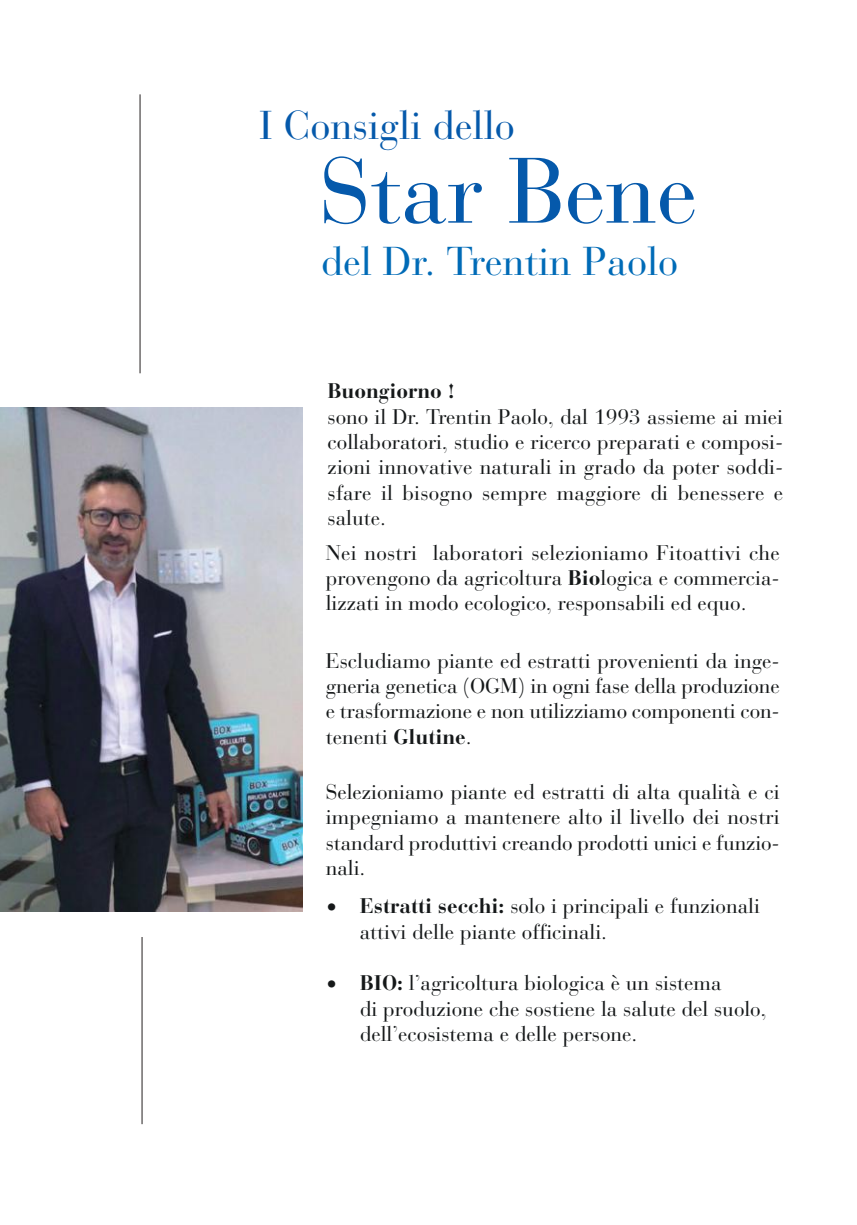
<style>
.page{position:relative;width:857px;height:1225px;background:#fff}
.page>*{position:absolute;margin:0;border:0;box-sizing:border-box;transform-origin:0 0}
.t1{font:92px "Bauer Bodoni";color:#0559ab}
.t2{font:40px "Bauer Bodoni";color:#006bb7}
.t3{font:40px "Bauer Bodoni";color:#0559ab}
.t4{font:21px/25.4px "Bauer Bodoni";color:#151819;text-align:justify}
.t5{font:700 21px "Bauer Bodoni";color:#151819}
.s1{font-weight:700}
.s2{font-family:"Lucida Grande"}
</style>
<div class="page">
<hr style="left:139px;top:94px;width:1px;height:279px;background:#241f1f">
<hr style="left:141px;top:937px;width:1px;height:187px;background:#241f1f">
<img style="left:0;top:407px;width:302px;height:505px">
<h2 class="t3" style="left:259px;top:109px;width:257px">I Consigli dello</h2>
<h1 class="t1" style="left:319px;top:155px;width:379px">Star Bene</h1>
<h2 class="t2" style="left:320px;top:246px;width:358px">del Dr. Trentin Paolo</h2>
<p class="t5" style="left:327px;top:383px;width:129px">Buongiorno !</p>
<p class="t4" style="left:327px;top:406px;width:457px">sono il Dr. Trentin Paolo, dal 1993 assieme ai miei collaboratori, studio e ricerco preparati e composi&shy;zioni innovative naturali in grado da poter soddi&shy;sfare il bisogno sempre maggiore di benessere e salute.</p>
<p class="t4" style="left:325px;top:542px;width:455px">Nei nostri laboratori selezioniamo Fitoattivi che provengono da agricoltura <span class="s1">Bio</span>logica e commercia&shy;lizzati in modo ecologico, responsabili ed equo.</p>
<p class="t4" style="left:325px;top:650px;width:455px">Escludiamo piante ed estratti provenienti da inge&shy;gneria genetica (OGM) in ogni fase della produzione e trasformazione e non utilizziamo componenti con&shy;tenenti <span class="s1">Glutine</span>.</p>
<p class="t4" style="left:325px;top:781px;width:455px">Selezioniamo piante ed estratti di alta qualità e ci impegniamo a mantenere alto il livello dei nostri standard produttivi creando prodotti unici e funzio&shy;nali.</p>
<p class="t4" style="left:359px;top:895px;width:401px;text-indent:-34px"><span class="s2">•</span> <span class="s1">Estratti secchi:</span> solo i principali e funzionali attivi delle piante officinali.</p>
<p class="t4" style="left:359px;top:972px;width:408px;text-align:left;text-indent:-34px"><span class="s2">•</span> <span class="s1">BIO:</span> l’agricoltura biologica è un sistema<br>di produzione che sostiene la salute del suolo, dell’ecosistema e delle persone.</p>
</div>
